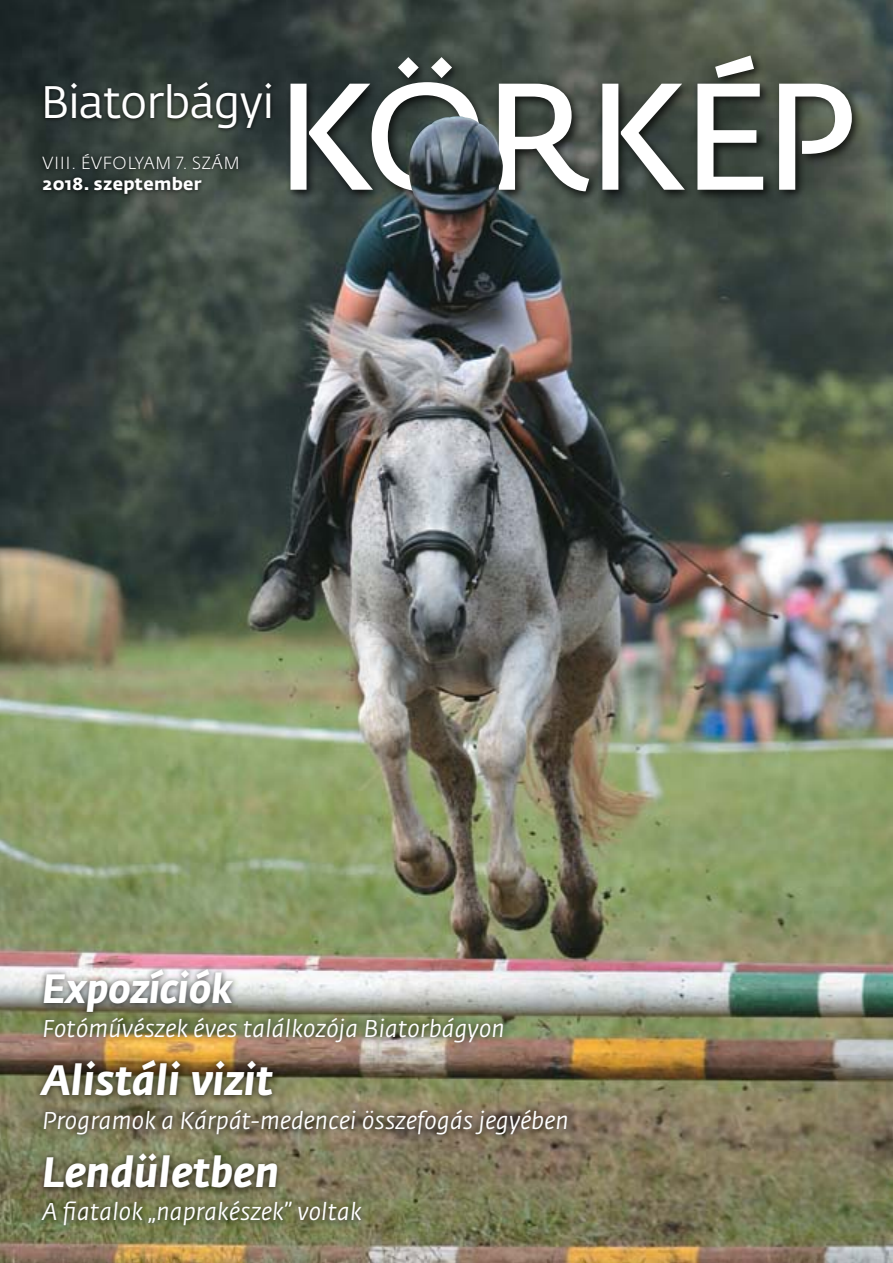
<style>
.page{position:relative;width:893px;height:1263px;background:#fff}
.page>*{position:absolute;margin:0;border:0;box-sizing:border-box;transform-origin:0 0}
.t1{font:150px "Fedra Sans Std";letter-spacing:-.035em;color:#fff}
.t2{font:45px "Fedra Sans Std";letter-spacing:-.025em;color:#fff}
.t3{font:italic 700 42px "Fedra Sans Std";letter-spacing:.01em;color:#fff}
.t4{font:italic 700 40.5px "Fedra Sans Std";color:#fff}
.t5{font:italic 24px "Fedra Sans Std";letter-spacing:.01em;color:#fff}
.t6{font:300 17.4px "Fedra Sans Std";letter-spacing:.03em;color:#fff}
.t7{font:700 17.4px "Fedra Sans Std";letter-spacing:.02em;color:#fff}
</style>
<div class="page">
<img style="left:0;top:0;width:893px;height:1263px">
<div style="left:41px;top:78px;width:234px;height:55px;background:#000;opacity:.75"></div>
<div style="left:38px;top:149px;width:205px;height:49px;background:#000;opacity:.75"></div>
<div style="left:285px;top:51px;width:578px;height:151px;background:#000;opacity:.75"></div>
<div style="left:33px;top:963px;width:541px;height:269px;background:#000;opacity:.75"></div>
<img style="left:409px;top:116px;width:94px;height:97px">
<h2 class="t2" style="left:40px;top:74px;width:236px">Biatorbágyi</h2>
<p class="t6" style="left:43px;top:152px;width:199px">VIII. ÉVFOLYAM 7. SZÁM</p>
<p class="t7" style="left:43px;top:173px;width:160px">2018. szeptember</p>
<h1 class="t1" style="left:275px;top:43px;width:581px">Körkép</h1>
<h3 class="t4" style="left:43px;top:964px;width:192px">Expozíciók</h3>
<p class="t5" style="left:43px;top:1013px;width:464px">Fotóművészek éves találkozója Biatorbágyon</p>
<h3 class="t3" style="left:43px;top:1054px;width:232px">Alistáli vizit</h3>
<p class="t5" style="left:43px;top:1105px;width:528px">Programok a Kárpát-medencei összefogás jegyében</p>
<h3 class="t3" style="left:43px;top:1146px;width:238px">Lendületben</h3>
<p class="t5" style="left:43px;top:1197px;width:321px">A fiatalok „naprakészek” voltak</p>
</div>
